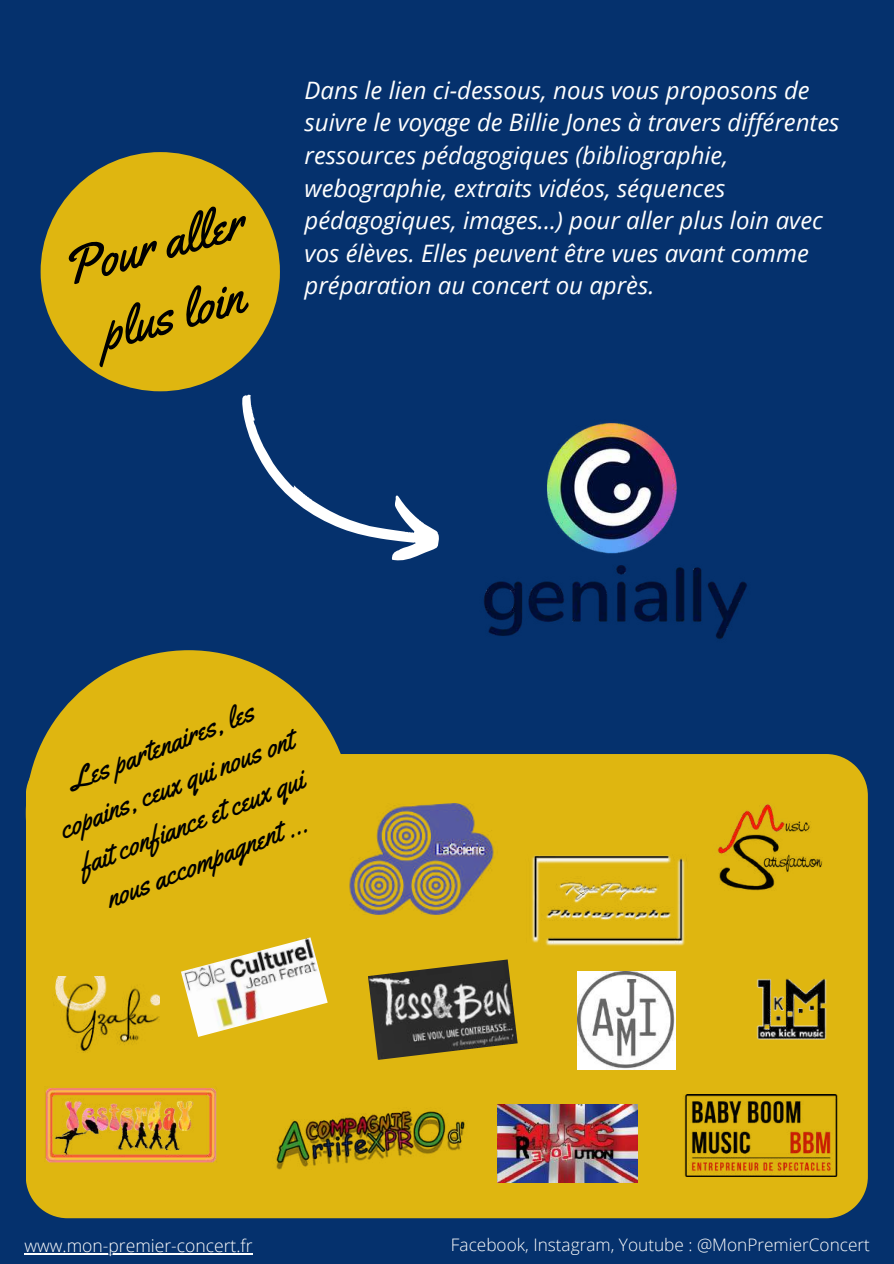
<style>
.page{position:relative;width:894px;height:1264px;background:#fff}
.page>*{position:absolute;margin:0;border:0;box-sizing:border-box;transform-origin:0 0}
.t1{font:51.45px/71.7px "Yellowtail";color:#000;text-align:center}
.t2{font:29.25px/41px "Yellowtail";color:#000;text-align:center}
.t3{font:italic 24px/32.7px "Open Sans";color:#fff}
.t4{font:300 17.55px "Open Sans";color:#fefefe}
.t5{font:300 17.25px "Open Sans";color:#fefefe}
</style>
<div class="page">
<div style="left:0;top:0;width:893px;height:1263px;background:#05316d"></div>
<div style="left:26px;top:754px;width:841px;height:464px;background:#dfb610"></div>
<img style="left:750px;top:971px;width:81px;height:75px">
<img style="left:44px;top:1086px;width:173px;height:77px">
<div style="left:26px;top:650px;width:326px;height:326px;background:#dfb610;border-radius:50%"></div>
<img style="left:181px;top:937px;width:146px;height:99px">
<img style="left:677px;top:1094px;width:166px;height:82px">
<img style="left:240px;top:1094px;width:258px;height:98px">
<img style="left:497px;top:1104px;width:140px;height:78px">
<img style="left:695px;top:786px;width:141px;height:115px">
<img style="left:524px;top:854px;width:171px;height:92px">
<div style="left:41px;top:152px;width:239px;height:239px;background:#dfb610;border-radius:50%"></div>
<img style="left:342px;top:803px;width:155px;height:111px">
<img style="left:53px;top:976px;width:107px;height:76px">
<img style="left:577px;top:971px;width:98px;height:98px">
<img style="left:368px;top:959px;width:149px;height:100px">
<img style="left:484px;top:423px;width:263px;height:216px">
<svg style="left:242px;top:394px;width:197px;height:167px"></svg>
<hr style="left:24px;top:1252px;width:229px;height:2px;background:#fefefe">
<h1 class="t1" style="left:52px;top:236px;width:188px;rotate:-16deg">Pour al er plus loin</h1>
<p class="t3" style="left:304px;top:73px;width:536px">Dans le lien ci-dessous, nous vous proposons de suivre le voyage de Billie Jones à travers différentes ressources pédagogiques (bibliographie, webographie, extraits vidéos, séquences pédagogiques, images...) pour aller plus loin avec vos élèves. Elles peuvent être vues avant comme préparation au concert ou après.</p>
<p class="t2" style="left:37px;top:773px;width:250px;rotate:-22deg">Les partenaires, les copains, ceux qui nous ont fait confiance et ceux qui nous accompagnent ...</p>
<p class="t4" style="left:24px;top:1232px;width:230px">www.mon-premier-concert.fr</p>
<p class="t5" style="left:451px;top:1232px;width:420px">Facebook, Instagram, Youtube : @MonPremierConcert</p>
</div>
